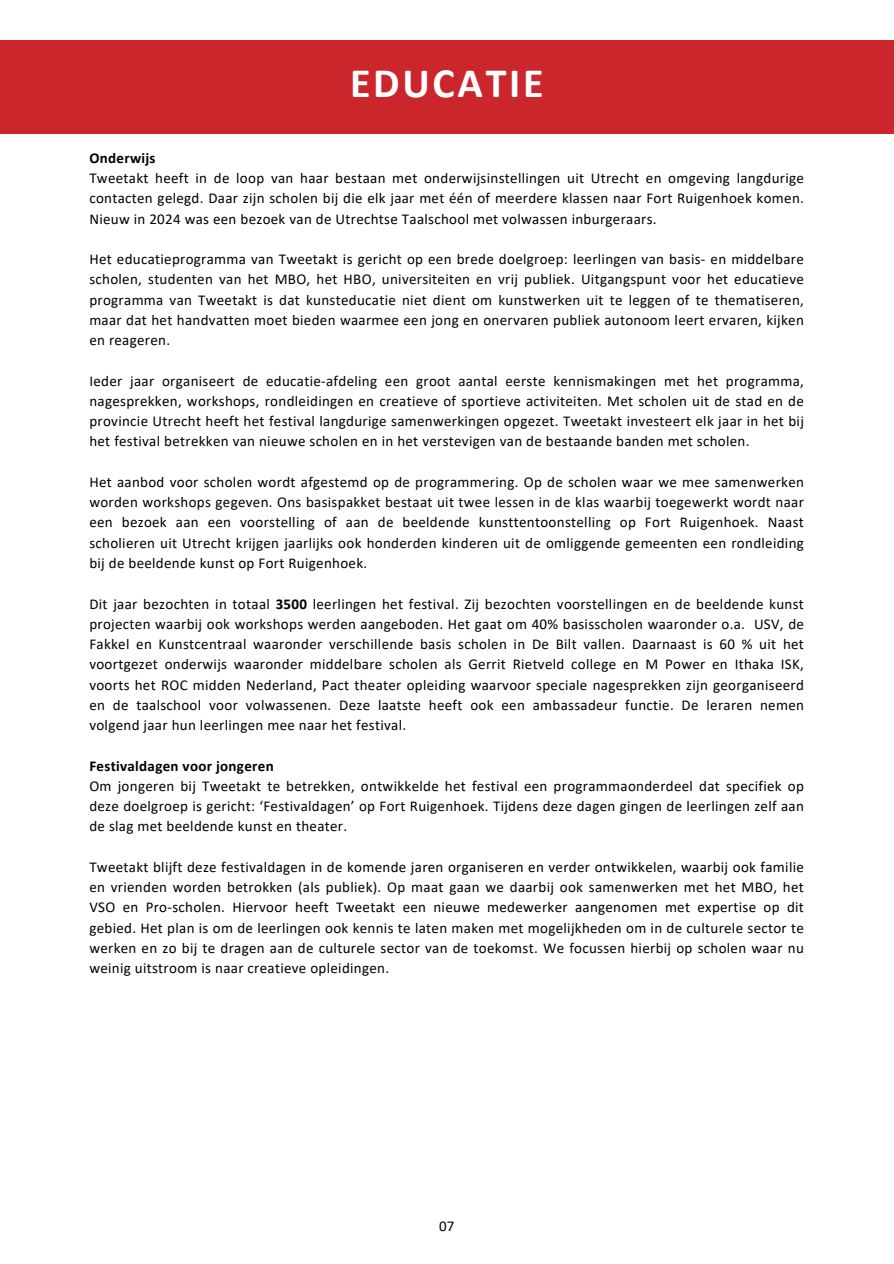
<style>
.page{position:relative;width:894px;height:1264px;background:#fff}
.page>*{position:absolute;margin:0;border:0;box-sizing:border-box;transform-origin:0 0}
.t1{font:700 42px "Calibri";letter-spacing:.065em;color:#fff}
.t2{font:15px/20.2px "Calibri";letter-spacing:.02em;color:#000;text-align:justify}
.t3{font:700 15px "Calibri";letter-spacing:.02em;color:#000}
.s1{font-weight:700}
</style>
<div class="page">
<div style="left:0;top:40px;width:893px;height:94px;background:#cc262d"></div>
<p class="t1" style="left:350px;top:65px;width:195px">EDUCATIE</p>
<h1 class="t3" style="left:89px;top:151px;width:68px">Onderwijs</h1>
<p class="t2" style="left:89px;top:169px;width:716px">Tweetakt heeft in de loop van haar bestaan met onderwijsinstellingen uit Utrecht en omgeving langdurige contacten gelegd. Daar zijn scholen bij die elk jaar met één of meerdere klassen naar Fort Ruigenhoek komen.<br>Nieuw in 2024 was een bezoek van de Utrechtse Taalschool met volwassen inburgeraars.</p>
<p class="t2" style="left:89px;top:250px;width:716px">Het educatieprogramma van Tweetakt is gericht op een brede doelgroep: leerlingen van basis- en middelbare scholen, studenten van het MBO, het HBO, universiteiten en vrij publiek. Uitgangspunt voor het educatieve programma van Tweetakt is dat kunsteducatie niet dient om kunstwerken uit te leggen of te thematiseren, maar dat het handvatten moet bieden waarmee een jong en onervaren publiek autonoom leert ervaren, kijken en reageren.</p>
<p class="t2" style="left:89px;top:372px;width:716px">Ieder jaar organiseert de educatie-afdeling een groot aantal eerste kennismakingen met het programma, nagesprekken, workshops, rondleidingen en creatieve of sportieve activiteiten. Met scholen uit de stad en de provincie Utrecht heeft het festival langdurige samenwerkingen opgezet. Tweetakt investeert elk jaar in het bij het festival betrekken van nieuwe scholen en in het verstevigen van de bestaande banden met scholen.</p>
<p class="t2" style="left:89px;top:473px;width:716px">Het aanbod voor scholen wordt afgestemd op de programmering. Op de scholen waar we mee samenwerken worden workshops gegeven. Ons basispakket bestaat uit twee lessen in de klas waarbij toegewerkt wordt naar een bezoek aan een voorstelling of aan de beeldende kunsttentoonstelling op Fort Ruigenhoek. Naast scholieren uit Utrecht krijgen jaarlijks ook honderden kinderen uit de omliggende gemeenten een rondleiding bij de beeldende kunst op Fort Ruigenhoek.</p>
<p class="t2" style="left:89px;top:594px;width:716px">Dit jaar bezochten in totaal <span class="s1">3500</span> leerlingen het festival. Zij bezochten voorstellingen en de beeldende kunst projecten waarbij ook workshops werden aangeboden. Het gaat om 40% basisscholen waaronder o.a. USV, de Fakkel en Kunstcentraal waaronder verschillende basis scholen in De Bilt vallen. Daarnaast is 60 % uit het voortgezet onderwijs waaronder middelbare scholen als Gerrit Rietveld college en M Power en Ithaka ISK, voorts het ROC midden Nederland, Pact theater opleiding waarvoor speciale nagesprekken zijn georganiseerd en de taalschool voor volwassenen. Deze laatste heeft ook een ambassadeur functie. De leraren nemen volgend jaar hun leerlingen mee naar het festival.</p>
<p class="t3" style="left:89px;top:759px;width:186px">Festivaldagen voor jongeren</p>
<p class="t2" style="left:89px;top:777px;width:716px">Om jongeren bij Tweetakt te betrekken, ontwikkelde het festival een programmaonderdeel dat specifiek op deze doelgroep is gericht: ‘Festivaldagen’ op Fort Ruigenhoek. Tijdens deze dagen gingen de leerlingen zelf aan de slag met beeldende kunst en theater.</p>
<p class="t2" style="left:89px;top:858px;width:716px">Tweetakt blijft deze festivaldagen in de komende jaren organiseren en verder ontwikkelen, waarbij ook familie en vrienden worden betrokken (als publiek). Op maat gaan we daarbij ook samenwerken met het MBO, het VSO en Pro-scholen. Hiervoor heeft Tweetakt een nieuwe medewerker aangenomen met expertise op dit gebied. Het plan is om de leerlingen ook kennis te laten maken met mogelijkheden om in de culturele sector te werken en zo bij te dragen aan de culturele sector van de toekomst. We focussen hierbij op scholen waar nu weinig uitstroom is naar creatieve opleidingen.</p>
<p class="t2" style="left:439px;top:1216px;width:17px">07</p>
</div>
